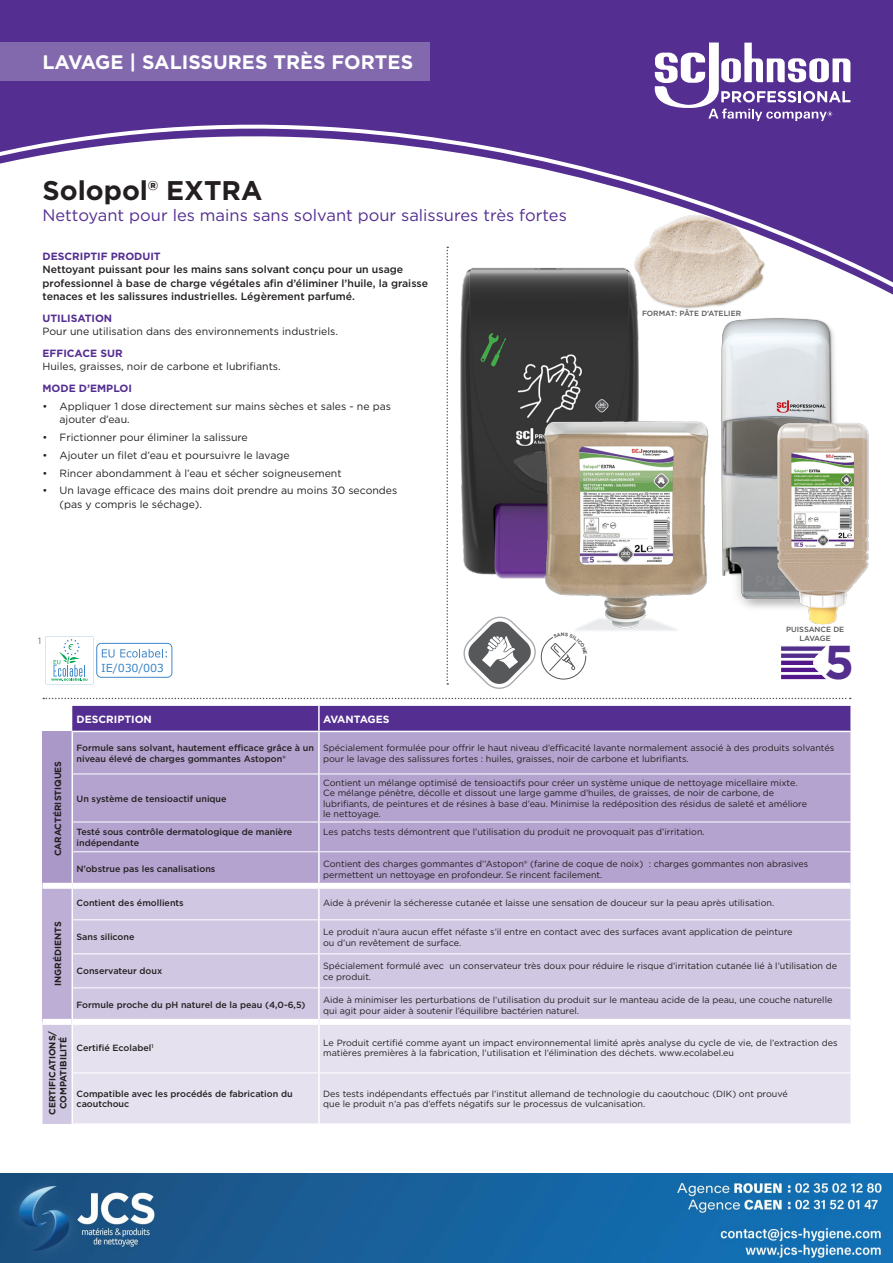
<style>
.page{position:relative;width:893px;height:1263px;background:#fff}
.page>*{position:absolute;margin:0;border:0;box-sizing:border-box;transform-origin:0 0}
.t1{font:700 47.4px "Gotham";color:#532e8d}
.t2{font:700 27px "Gotham";color:#231f20}
.t3{font:700 19.5px "Gotham";color:#fff}
.t4{font:16.5px "Gotham";color:#542e91}
.t5{font:11.1px "Verdana";letter-spacing:-.025em;color:#4088c8}
.t6{font:10.5px/13.5px "Gotham";color:#231f20}
.t7{font:500 10.5px/13.5px "Gotham";color:#231f20}
.t8{font:700 10.5px "Gotham";color:#542e91}
.t9{font:700 10.5px "Gotham";color:#fff}
.t10{font:700 10.5px "Gotham";letter-spacing:-.025em;color:#fff}
.t11{font:9px/10.5px "Gotham";color:#231f20}
.t12{font:500 9px/10.5px "Gotham";color:#231f20}
.t13{font:700 9px/10.8px "Gotham";color:#231f20;text-align:center}
.t14{font:300 9px "Gotham";color:#231f20}
.t15{font:500 7.5px/9px "Gotham";color:#57585a;text-align:center}
</style>
<div class="page">
<svg style="left:43px;top:698px;width:808px;height:1px"></svg>
<svg style="left:446px;top:301px;width:2px;height:384px"></svg>
<div style="left:0;top:0;width:893px;height:301px;background:#542e91"></div>
<svg style="left:0;top:119px;width:893px;height:175px"></svg>
<svg style="left:655px;top:43px;width:195px;height:78px"></svg>
<div style="left:0;top:43px;width:429px;height:38px;background:#8269ae"></div>
<img style="left:453px;top:256px;width:186px;height:323px">
<div style="left:72px;top:706px;width:778px;height:25px;background:#542e91"></div>
<div style="left:43px;top:731px;width:29px;height:155px;background:#aa98c8"></div>
<div style="left:73px;top:732px;width:777px;height:151px;background:#b3a3ce"></div>
<div style="left:43px;top:889px;width:807px;height:235px;background:#d0c7e2"></div>
<div style="left:73px;top:1025px;width:777px;height:98px;background:#e5e1ef"></div>
<hr style="left:318px;top:732px;width:2px;height:41px;background:#fff">
<hr style="left:318px;top:774px;width:2px;height:48px;background:#fff">
<hr style="left:318px;top:822px;width:2px;height:29px;background:#fff">
<hr style="left:318px;top:852px;width:2px;height:31px;background:#fff">
<hr style="left:73px;top:773px;width:246px;height:1px;background:#fff">
<hr style="left:319px;top:773px;width:531px;height:1px;background:#fff">
<hr style="left:73px;top:822px;width:246px;height:1px;background:#fff">
<hr style="left:319px;top:822px;width:531px;height:1px;background:#fff">
<hr style="left:73px;top:851px;width:246px;height:1px;background:#fff">
<hr style="left:319px;top:851px;width:531px;height:1px;background:#fff">
<div style="left:43px;top:883px;width:29px;height:6px;background:#fff"></div>
<div style="left:73px;top:1019px;width:245px;height:6px;background:#fff"></div>
<div style="left:320px;top:1019px;width:530px;height:6px;background:#fff"></div>
<div style="left:43px;top:1019px;width:29px;height:6px;background:#fff"></div>
<hr style="left:318px;top:889px;width:2px;height:30px;background:#fff">
<hr style="left:318px;top:920px;width:2px;height:33px;background:#fff">
<hr style="left:318px;top:954px;width:2px;height:33px;background:#fff">
<hr style="left:318px;top:988px;width:2px;height:34px;background:#fff">
<hr style="left:318px;top:1022px;width:2px;height:50px;background:#fff">
<hr style="left:318px;top:1073px;width:2px;height:50px;background:#fff">
<hr style="left:73px;top:919px;width:246px;height:1px;background:#fff">
<hr style="left:319px;top:919px;width:531px;height:1px;background:#fff">
<hr style="left:73px;top:953px;width:246px;height:1px;background:#fff">
<hr style="left:319px;top:953px;width:531px;height:1px;background:#fff">
<hr style="left:73px;top:987px;width:246px;height:1px;background:#fff">
<hr style="left:319px;top:987px;width:531px;height:1px;background:#fff">
<hr style="left:73px;top:1072px;width:246px;height:1px;background:#fff">
<hr style="left:319px;top:1072px;width:531px;height:1px;background:#fff">
<hr style="left:72px;top:1022px;width:1px;height:51px;background:#fff">
<hr style="left:72px;top:1073px;width:1px;height:50px;background:#fff">
<hr style="left:72px;top:889px;width:1px;height:31px;background:#fff">
<hr style="left:72px;top:920px;width:1px;height:34px;background:#fff">
<hr style="left:72px;top:954px;width:1px;height:34px;background:#fff">
<hr style="left:72px;top:988px;width:1px;height:34px;background:#fff">
<hr style="left:318px;top:706px;width:2px;height:25px;background:#fff">
<hr style="left:72px;top:1123px;width:247px;height:1px;background:#fff">
<hr style="left:319px;top:1123px;width:531px;height:1px;background:#fff">
<img style="left:535px;top:413px;width:171px;height:218px">
<img style="left:610px;top:196px;width:161px;height:121px">
<svg style="left:781px;top:646px;width:45px;height:34px"></svg>
<svg style="left:45px;top:636px;width:48px;height:48px"></svg>
<div style="left:97px;top:643px;width:75px;height:34px;border:1px solid #4088c8;border-radius:5px"></div>
<svg style="left:102px;top:649px;width:65px;height:8px"></svg>
<img style="left:706px;top:296px;width:135px;height:312px">
<img style="left:766px;top:413px;width:103px;height:212px">
<img style="left:0;top:1174px;width:893px;height:89px">
<svg style="left:463px;top:617px;width:124px;height:72px"></svg>
<h3 class="t3" style="left:43px;top:50px;width:372px">LAVAGE | SALISSURES TRÈS FORTES</h3>
<h2 class="t2" style="left:43px;top:173px;width:221px">Solopol® EXTRA</h2>
<h3 class="t4" style="left:43px;top:205px;width:526px">Nettoyant pour les mains sans solvant pour salissures très fortes</h3>
<p class="t8" style="left:43px;top:249px;width:120px">DESCRIPTIF PRODUIT</p>
<p class="t7" style="left:43px;top:263px;width:387px">Nettoyant puissant pour les mains sans solvant conçu pour un usage professionnel à base de charge végétales afin d’éliminer l’huile, la graisse tenaces et les salissures industrielles. Légèrement parfumé.</p>
<p class="t8" style="left:43px;top:311px;width:71px">UTILISATION</p>
<p class="t6" style="left:43px;top:325px;width:297px">Pour une utilisation dans des environnements industriels.</p>
<p class="t8" style="left:43px;top:346px;width:82px">EFFICACE SUR</p>
<p class="t6" style="left:43px;top:360px;width:240px">Huiles, graisses, noir de carbone et lubrifiants.</p>
<p class="t8" style="left:43px;top:381px;width:91px">MODE D’EMPLOI</p>
<p class="t6" style="left:60px;top:399px;width:333px;text-indent:-17px">• Appliquer 1 dose directement sur mains sèches et sales - ne pas ajouter d’eau.</p>
<p class="t6" style="left:43px;top:430px;width:207px">• Frictionner pour éliminer la salissure</p>
<p class="t6" style="left:43px;top:448px;width:249px">• Ajouter un filet d’eau et poursuivre le lavage</p>
<p class="t6" style="left:43px;top:466px;width:301px">• Rincer abondamment à l’eau et sécher soigneusement</p>
<p class="t6" style="left:60px;top:484px;width:339px;text-indent:-17px">• Un lavage efficace des mains doit prendre au moins 30 secondes (pas y compris le séchage).</p>
<p class="t14" style="left:38px;top:635px;width:5px">1</p>
<p class="t5" style="left:101px;top:661px;width:64px">IE/030/003</p>
<p class="t9" style="left:77px;top:712px;width:77px">DESCRIPTION</p>
<p class="t10" style="left:323px;top:712px;width:68px">AVANTAGES</p>
<p class="t15" style="left:642px;top:309px;width:101px">FORMAT: PÂTE D’ATELIER</p>
<p class="t15" style="left:786px;top:625px;width:60px">PUISSANCE DE<br>LAVAGE</p>
<h1 class="t1" style="left:824px;top:631px;width:32px">5</h1>
<p class="t13" style="left:52px;top:856px;width:97px;rotate:-90deg">CARACTÉRISTIQUES</p>
<p class="t13" style="left:52px;top:986px;width:66px;rotate:-90deg">INGRÉDIENTS</p>
<p class="t13" style="left:47px;top:1115px;width:86px;rotate:-90deg">CERTIFICATIONS/<br>COMPATIBILITÉ</p>
<p class="t12" style="left:77px;top:742px;width:239px">Formule sans solvant, hautement efficace grâce à un niveau élevé de charges gommantes Astopon®</p>
<p class="t11" style="left:323px;top:742px;width:512px">Spécialement formulée pour offrir le haut niveau d’efficacité lavante normalement associé à des produits solvantés pour le lavage des salissures fortes : huiles, graisses, noir de carbone et lubrifiants.</p>
<p class="t12" style="left:77px;top:793px;width:152px">Un système de tensioactif unique</p>
<p class="t11" style="left:323px;top:777px;width:485px">Contient un mélange optimisé de tensioactifs pour créer un système unique de nettoyage micellaire mixte.<br>Ce mélange pénètre, décolle et dissout une large gamme d’huiles, de graisses, de noir de carbone, de lubrifiants, de peintures et de résines à base d’eau. Minimise la redéposition des résidus de saleté et améliore le nettoyage.</p>
<p class="t12" style="left:77px;top:827px;width:217px">Testé sous contrôle dermatologique de manière indépendante</p>
<p class="t11" style="left:323px;top:827px;width:383px">Les patchs tests démontrent que l’utilisation du produit ne provoquait pas d’irritation.</p>
<p class="t12" style="left:77px;top:864px;width:140px">N’obstrue pas les canalisations</p>
<p class="t11" style="left:323px;top:858px;width:487px">Contient des charges gommantes d’’Astopon® (farine de coque de noix) : charges gommantes non abrasives permettent un nettoyage en profondeur. Se rincent facilement.</p>
<p class="t12" style="left:77px;top:898px;width:109px">Contient des émollients</p>
<p class="t11" style="left:323px;top:898px;width:453px">Aide à prévenir la sécheresse cutanée et laisse une sensation de douceur sur la peau après utilisation.</p>
<p class="t12" style="left:77px;top:932px;width:59px">Sans silicone</p>
<p class="t11" style="left:323px;top:926px;width:471px">Le produit n’aura aucun effet néfaste s’il entre en contact avec des surfaces avant application de peinture ou d’un revêtement de surface.</p>
<p class="t12" style="left:77px;top:966px;width:87px">Conservateur doux</p>
<p class="t11" style="left:323px;top:960px;width:515px">Spécialement formulé avec un conservateur très doux pour réduire le risque d’irritation cutanée lié à l’utilisation de ce produit.</p>
<p class="t12" style="left:77px;top:1000px;width:231px">Formule proche du pH naturel de la peau (4,0-6,5)</p>
<p class="t11" style="left:323px;top:994px;width:511px">Aide à minimiser les perturbations de l’utilisation du produit sur le manteau acide de la peau, une couche naturelle qui agit pour aider à soutenir l’équilibre bactérien naturel.</p>
<p class="t12" style="left:77px;top:1042px;width:78px">Certifié Ecolabel<sup>1</sup></p>
<p class="t11" style="left:323px;top:1037px;width:516px">Le Produit certifié comme ayant un impact environnemental limité après analyse du cycle de vie, de l’extraction des matières premières à la fabrication, l’utilisation et l’élimination des déchets. www.ecolabel.eu</p>
<p class="t12" style="left:77px;top:1088px;width:218px">Compatible avec les procédés de fabrication du caoutchouc</p>
<p class="t11" style="left:323px;top:1088px;width:466px">Des tests indépendants effectués par l’institut allemand de technologie du caoutchouc (DIK) ont prouvé que le produit n’a pas d’effets négatifs sur le processus de vulcanisation.</p>
</div>
